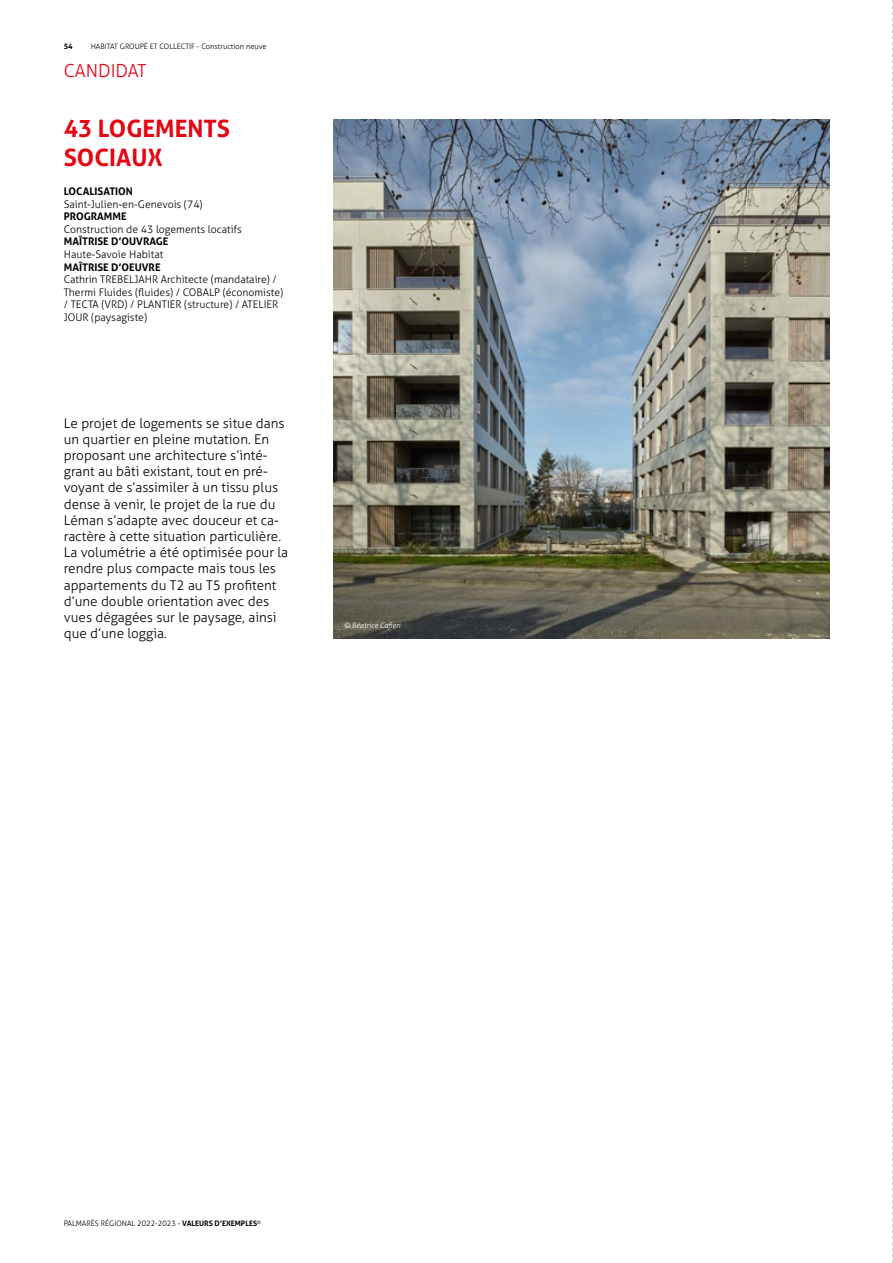
<style>
.page{position:relative;width:893px;height:1263px;background:#fff}
.page>*{position:absolute;margin:0;border:0;box-sizing:border-box;transform-origin:0 0}
.t1{font:700 24px/28.8px "Aller";color:#e30613}
.t2{font:300 18px "Aller";color:#e30613}
.t3{font:300 13.5px/16.2px "Aller";color:#000}
.t4{font:300 10.5px/12.6px "Aller";color:#000}
.t5{font:700 10.5px "Aller";color:#000}
.t6{font:300 7.5px "Aller";color:#000}
.t7{font:italic 300 7.5px "Aller";color:#fff}
.t8{font:700 7.5px "Aller";color:#000}
.s1{font-weight:700}
</style>
<div class="page">
<img style="left:333px;top:120px;width:496px;height:518px">
<svg style="left:892px;top:0;width:1px;height:1263px"></svg>
<p class="t6" style="left:91px;top:42px;width:177px">HABITAT GROUPÉ ET COLLECTIF - Construction neuve</p>
<h2 class="t2" style="left:64px;top:60px;width:84px">CANDIDAT</h2>
<p class="t8" style="left:64px;top:42px;width:10px">54</p>
<h1 class="t1" style="left:64px;top:114px;width:168px">43 LOGEMENTS<br>SOCIAUX</h1>
<p class="t5" style="left:64px;top:185px;width:71px">LOCALISATION</p>
<p class="t4" style="left:64px;top:198px;width:140px">Saint-Julien-en-Genevois (74)</p>
<p class="t5" style="left:64px;top:210px;width:64px">PROGRAMME</p>
<p class="t4" style="left:64px;top:223px;width:180px">Construction de 43 logements locatifs</p>
<p class="t5" style="left:64px;top:235px;width:106px">MAÎTRISE D’OUVRAGE</p>
<p class="t4" style="left:64px;top:248px;width:101px">Haute-Savoie Habitat</p>
<p class="t5" style="left:64px;top:260px;width:98px">MAÎTRISE D’OEUVRE</p>
<p class="t4" style="left:64px;top:273px;width:221px">Cathrin TREBELJAHR Architecte (mandataire) / Thermi Fluides (fluides) / COBALP (économiste) / TECTA (VRD) / PLANTIER (structure) / ATELIER JOUR (paysagiste)</p>
<p class="t3" style="left:64px;top:415px;width:226px">Le projet de logements se situe dans un quartier en pleine mutation. En proposant une architecture s’inté&shy;grant au bâti existant, tout en pré&shy;voyant de s’assimiler à un tissu plus dense à venir, le projet de la rue du Léman s’adapte avec douceur et ca&shy;ractère à cette situation particulière.<br>La volumétrie a été optimisée pour la rendre plus compacte mais tous les appartements du T2 au T5 profitent d’une double orientation avec des vues dégagées sur le paysage, ainsi que d’une loggia.</p>
<p class="t7" style="left:344px;top:620px;width:58px">© Béatrice Cafieri</p>
<p class="t6" style="left:64px;top:1219px;width:199px">PALMARÈS RÉGIONAL 2022-2023 - <span class="s1">VALEURS D’EXEMPLES</span><sup>®</sup></p>
</div>
